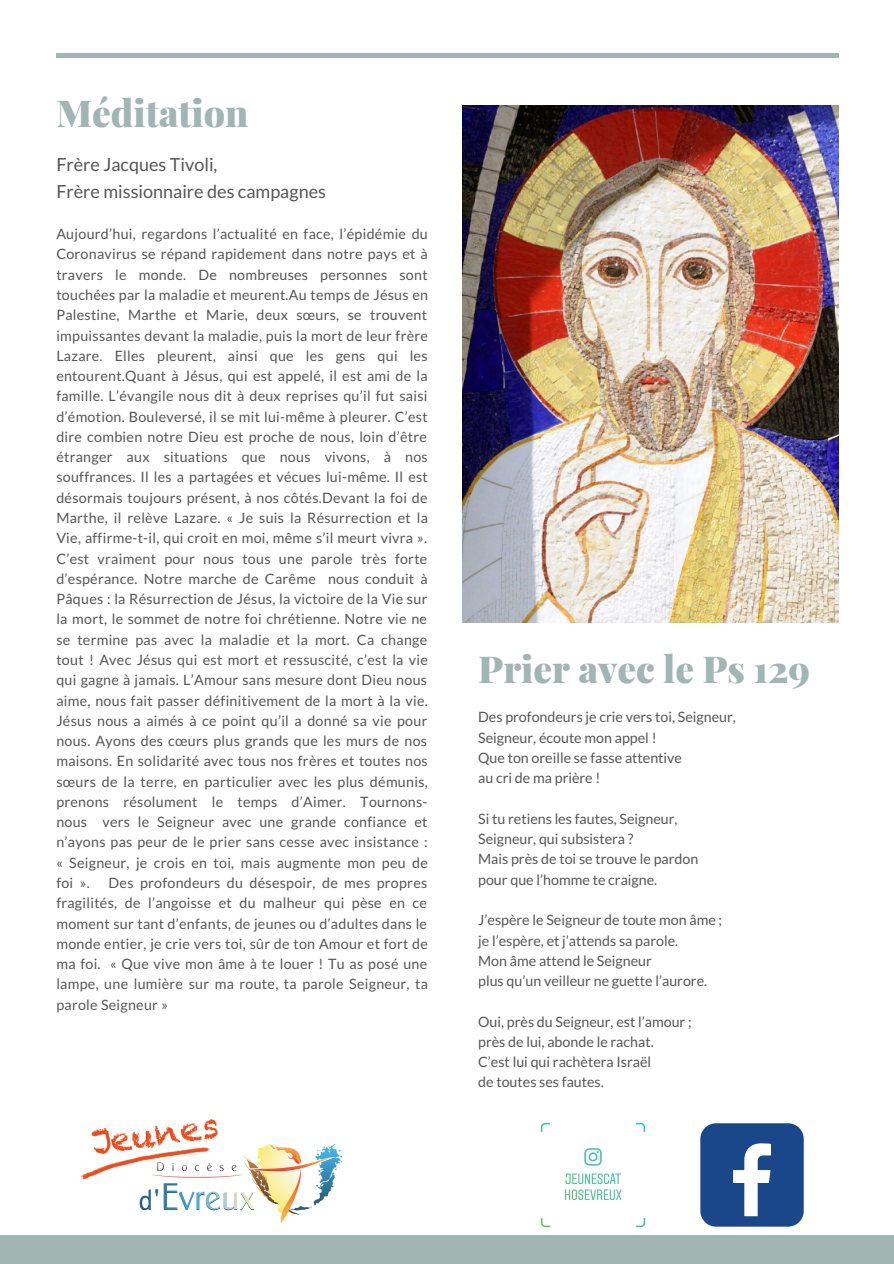
<style>
.page{position:relative;width:894px;height:1264px;background:#fff}
.page>*{position:absolute;margin:0;border:0;box-sizing:border-box;transform-origin:0 0}
.t1{font:900 37.2px "Playfair Display";color:#a1b5b3}
.t2{font:18px/27px "Lato";color:#565656}
.t3{font:14.25px/20.2px "Lato";color:#565656}
</style>
<div class="page">
<div style="left:0;top:1235px;width:893px;height:28px;background:#a1b5b3"></div>
<img style="left:462px;top:106px;width:375px;height:517px">
<hr style="left:56px;top:53px;width:782px;height:4px;background:#a1b5b3">
<div style="left:700px;top:1123px;width:103px;height:103px;background:#1a4789;border-radius:16px"></div>
<svg style="left:733px;top:1143px;width:37px;height:73px"></svg>
<img style="left:540px;top:1122px;width:106px;height:106px">
<img style="left:80px;top:1119px;width:263px;height:104px">
<h1 class="t1" style="left:56px;top:86px;width:194px">Méditation</h1>
<p class="t2" style="left:56px;top:151px;width:271px">Frère Jacques Tivoli,<br>Frère missionnaire des campagnes</p>
<p class="t3" style="left:56px;top:223px;width:373px;text-align:justify">Aujourd’hui, regardons l’actualité en face, l’épidémie du Coronavirus se répand rapidement dans notre pays et à travers le monde. De nombreuses personnes sont touchées par la maladie et meurent.Au temps de Jésus en Palestine, Marthe et Marie, deux sœurs, se trouvent impuissantes devant la maladie, puis la mort de leur frère Lazare. Elles pleurent, ainsi que les gens qui les entourent.Quant à Jésus, qui est appelé, il est ami de la famille. L’évangile nous dit à deux reprises qu’il fut saisi d’émotion. Bouleversé, il se mit lui-même à pleurer. C’est dire combien notre Dieu est proche de nous, loin d’être étranger aux situations que nous vivons, à nos souffrances. Il les a partagées et vécues lui-même. Il est désormais toujours présent, à nos côtés.Devant la foi de Marthe, il relève Lazare. « Je suis la Résurrection et la Vie, affirme-t-il, qui croit en moi, même s’il meurt vivra ».<br>C’est vraiment pour nous tous une parole très forte d’espérance. Notre marche de Carême nous conduit à Pâques : la Résurrection de Jésus, la victoire de la Vie sur la mort, le sommet de notre foi chrétienne. Notre vie ne se termine pas avec la maladie et la mort. Ca change tout ! Avec Jésus qui est mort et ressuscité, c’est la vie qui gagne à jamais. L’Amour sans mesure dont Dieu nous aime, nous fait passer définitivement de la mort à la vie.<br>Jésus nous a aimés à ce point qu’il a donné sa vie pour nous. Ayons des cœurs plus grands que les murs de nos maisons. En solidarité avec tous nos frères et toutes nos sœurs de la terre, en particulier avec les plus démunis, prenons résolument le temps d’Aimer. Tournons&shy;nous vers le Seigneur avec une grande confiance et n’ayons pas peur de le prier sans cesse avec insistance : « Seigneur, je crois en toi, mais augmente mon peu de foi ».</p>
<p class="t3" style="left:56px;top:872px;width:373px;text-align:justify;text-indent:52px">Des profondeurs du désespoir, de mes propres fragilités, de l’angoisse et du malheur qui pèse en ce moment sur tant d’enfants, de jeunes ou d’adultes dans le monde entier, je crie vers toi, sûr de ton Amour et fort de ma foi. « Que vive mon âme à te louer ! Tu as posé une lampe, une lumière sur ma route, ta parole Seigneur, ta parole Seigneur »</p>
<h1 class="t1" style="left:478px;top:643px;width:333px">Prier avec le Ps 129</h1>
<p class="t3" style="left:478px;top:706px;width:259px">Des profondeurs je crie vers toi, Seigneur,<br>Seigneur, écoute mon appel !<br>Que ton oreille se fasse attentive<br>au cri de ma prière !</p>
<p class="t3" style="left:478px;top:808px;width:222px">Si tu retiens les fautes, Seigneur,<br>Seigneur, qui subsistera ?<br>Mais près de toi se trouve le pardon pour que l’homme te craigne.</p>
<p class="t3" style="left:478px;top:909px;width:245px">J’espère le Seigneur de toute mon âme ; je l’espère, et j’attends sa parole.<br>Mon âme attend le Seigneur<br>plus qu’un veilleur ne guette l’aurore.</p>
<p class="t3" style="left:478px;top:1010px;width:215px">Oui, près du Seigneur, est l’amour ; près de lui, abonde le rachat.<br>C’est lui qui rachètera Israël<br>de toutes ses fautes.</p>
</div>
